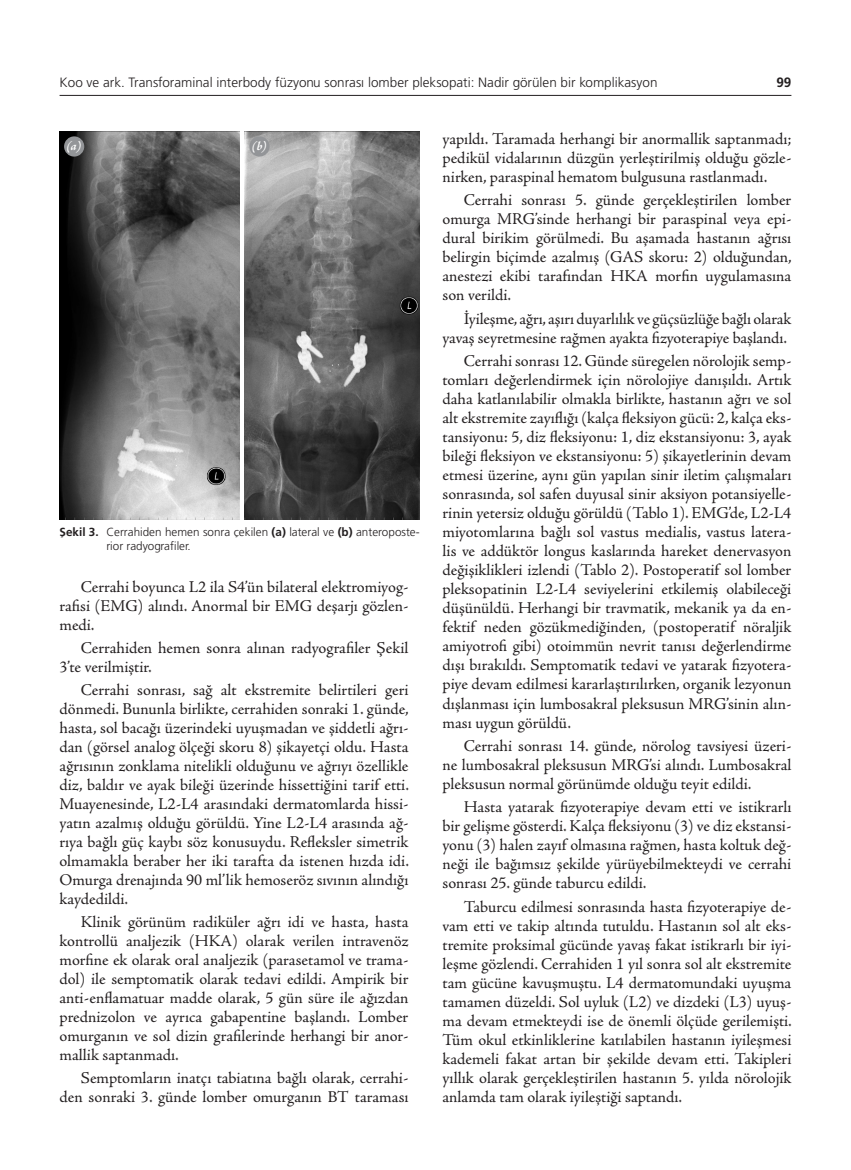
<style>
.page{position:relative;width:851px;height:1170px;background:#fff}
.page>*{position:absolute;margin:0;border:0;box-sizing:border-box;transform-origin:0 0}
._05__Yazı_Metni_Turk{font:16.5px/19px "Adobe Jenson Pro";color:#231f20;text-align:justify}
.t1{font:13.5px "Frutiger Light Nr Tr";color:#231f20}
.t2{font:13.5px "Frutiger Bold Tr";color:#231f20}
.t3{font:italic 700 12.75px "Adobe Jenson Pro";color:#fff}
._07__Sekil_Altyazisi{font:11.7px/14.1px "Frutiger Light Nr Tr";color:#231f20}
.s1{font-family:"Frutiger Bold Tr"}
</style>
<div class="page">
<hr style="left:60px;top:95px;width:731px;height:1px;background:#231f20">
<img style="left:60px;top:132px;width:180px;height:387px">
<img style="left:245px;top:132px;width:174px;height:387px">
<div style="left:64px;top:136px;width:20px;height:21px;background:#939598;border-radius:50%"></div>
<div style="left:249px;top:136px;width:20px;height:21px;background:#939598;border-radius:50%"></div>
<p class="t1" style="left:60px;top:74px;width:599px">Koo ve ark. Transforaminal interbody füzyonu sonrası lomber pleksopati: Nadir görülen bir komplikasyon</p>
<p class="t2" style="left:776px;top:74px;width:17px">99</p>
<p class="t3" style="left:66px;top:138px;width:18px">(a)</p>
<p class="t3" style="left:251px;top:138px;width:18px">(b)</p>
<p class="_07__Sekil_Altyazisi" style="left:106px;top:525px;width:315px;text-indent:-47px"><span class="s1">Şekil 3.</span> Cerrahiden hemen sonra çekilen <span class="s1">(a)</span> lateral ve <span class="s1">(b)</span> anteroposte&shy;rior radyografiler.</p>
<p class="_05__Yazı_Metni_Turk" style="left:60px;top:577px;width:350px;text-indent:21px">Cerrahi boyunca L2 ila S4’ün bilateral elektromiyog&shy;rafisi (EMG) alındı. Anormal bir EMG deşarjı gözlen&shy;medi.</p>
<p class="_05__Yazı_Metni_Turk" style="left:60px;top:638px;width:350px;text-indent:21px">Cerrahiden hemen sonra alınan radyografiler Şekil<br>3’te verilmiştir.</p>
<p class="_05__Yazı_Metni_Turk" style="left:60px;top:681px;width:351px;text-indent:21px">Cerrahi sonrası, sağ alt ekstremite belirtileri geri dönmedi. Bununla birlikte, cerrahiden sonraki 1. günde, hasta, sol bacağı üzerindeki uyuşmadan ve şiddetli ağrı&shy;dan (görsel analog ölçeği skoru 8) şikayetçi oldu. Hasta ağrısının zonklama nitelikli olduğunu ve ağrıyı özellikle diz, baldır ve ayak bileği üzerinde hissettiğini tarif etti.<br>Muayenesinde, L2-L4 arasındaki dermatomlarda hissi&shy;yatın azalmış olduğu görüldü. Yine L2-L4 arasında ağ&shy;rıya bağlı güç kaybı söz konusuydu. Refleksler simetrik olmamakla beraber her iki tarafta da istenen hızda idi.<br>Omurga drenajında 90 ml’lik hemoseröz sıvının alındığı kaydedildi.</p>
<p class="_05__Yazı_Metni_Turk" style="left:60px;top:912px;width:350px;text-indent:21px">Klinik görünüm radiküler ağrı idi ve hasta, hasta kontrollü analjezik (HKA) olarak verilen intravenöz morfine ek olarak oral analjezik (parasetamol ve trama&shy;dol) ile semptomatik olarak tedavi edildi. Ampirik bir anti-enflamatuar madde olarak, 5 gün süre ile ağızdan prednizolon ve ayrıca gabapentine başlandı. Lomber omurganın ve sol dizin grafilerinde herhangi bir anor&shy;mallik saptanmadı.</p>
<p class="_05__Yazı_Metni_Turk" style="left:60px;top:1068px;width:350px;text-align:right">Semptomların inatçı tabiatına bağlı olarak, cerrahi&shy;den sonraki 3. günde lomber omurganın BT taraması</p>
<p class="_05__Yazı_Metni_Turk" style="left:442px;top:129px;width:350px">yapıldı. Taramada herhangi bir anormallik saptanmadı; pedikül vidalarının düzgün yerleştirilmiş olduğu gözle&shy;nirken, paraspinal hematom bulgusuna rastlanmadı.</p>
<p class="_05__Yazı_Metni_Turk" style="left:442px;top:191px;width:351px;text-indent:21px">Cerrahi sonrası 5. günde gerçekleştirilen lomber omurga MRG’sinde herhangi bir paraspinal veya epi&shy;dural birikim görülmedi. Bu aşamada hastanın ağrısı belirgin biçimde azalmış (GAS skoru: 2) olduğundan, anestezi ekibi tarafından HKA morfin uygulamasına son verildi.</p>
<p class="_05__Yazı_Metni_Turk" style="left:442px;top:309px;width:350px;text-align:right">İyileşme, ağrı, aşırı duyarlılık ve güçsüzlüğe bağlı olarak yavaş seyretmesine rağmen ayakta fizyoterapiye başlandı.</p>
<p class="_05__Yazı_Metni_Turk" style="left:442px;top:351px;width:350px;text-indent:21px">Cerrahi sonrası 12. Günde süregelen nörolojik semp&shy;tomları değerlendirmek için nörolojiye danışıldı. Artık daha katlanılabilir olmakla birlikte, hastanın ağrı ve sol alt ekstremite zayıflığı (kalça fleksiyon gücü: 2, kalça eks&shy;tansiyonu: 5, diz fleksiyonu: 1, diz ekstansiyonu: 3, ayak bileği fleksiyon ve ekstansiyonu: 5) şikayetlerinin devam etmesi üzerine, aynı gün yapılan sinir iletim çalışmaları sonrasında, sol safen duyusal sinir aksiyon potansiyelle&shy;rinin yetersiz olduğu görüldü (Tablo 1). EMG’de, L2-L4 miyotomlarına bağlı sol vastus medialis, vastus latera&shy;lis ve addüktör longus kaslarında hareket denervasyon değişiklikleri izlendi (Tablo 2). Postoperatif sol lomber pleksopatinin L2-L4 seviyelerini etkilemiş olabileceği düşünüldü. Herhangi bir travmatik, mekanik ya da en&shy;fektif neden gözükmediğinden, (postoperatif nöraljik amiyotrofi gibi) otoimmün nevrit tanısı değerlendirme dışı bırakıldı. Semptomatik tedavi ve yatarak fizyotera&shy;piye devam edilmesi kararlaştırılırken, organik lezyonun dışlanması için lumbosakral pleksusun MRG’sinin alın&shy;ması uygun görüldü.</p>
<p class="_05__Yazı_Metni_Turk" style="left:442px;top:736px;width:350px;text-indent:21px">Cerrahi sonrası 14. günde, nörolog tavsiyesi üzeri&shy;ne lumbosakral pleksusun MRG’si alındı. Lumbosakral pleksusun normal görünümde olduğu teyit edildi.</p>
<p class="_05__Yazı_Metni_Turk" style="left:442px;top:797px;width:350px;text-indent:21px">Hasta yatarak fizyoterapiye devam etti ve istikrarlı bir gelişme gösterdi. Kalça fleksiyonu (3) ve diz ekstansi&shy;yonu (3) halen zayıf olmasına rağmen, hasta koltuk değ&shy;neği ile bağımsız şekilde yürüyebilmekteydi ve cerrahi sonrası 25. günde taburcu edildi.</p>
<p class="_05__Yazı_Metni_Turk" style="left:442px;top:897px;width:351px;text-indent:21px">Taburcu edilmesi sonrasında hasta fizyoterapiye de&shy;vam etti ve takip altında tutuldu. Hastanın sol alt eks&shy;tremite proksimal gücünde yavaş fakat istikrarlı bir iyi&shy;leşme gözlendi. Cerrahiden 1 yıl sonra sol alt ekstremite tam gücüne kavuşmuştu. L4 dermatomundaki uyuşma tamamen düzeldi. Sol uyluk (L2) ve dizdeki (L3) uyuş&shy;ma devam etmekteydi ise de önemli ölçüde gerilemişti.<br>Tüm okul etkinliklerine katılabilen hastanın iyileşmesi kademeli fakat artan bir şekilde devam etti. Takipleri yıllık olarak gerçekleştirilen hastanın 5. yılda nörolojik anlamda tam olarak iyileştiği saptandı.</p>
</div>
